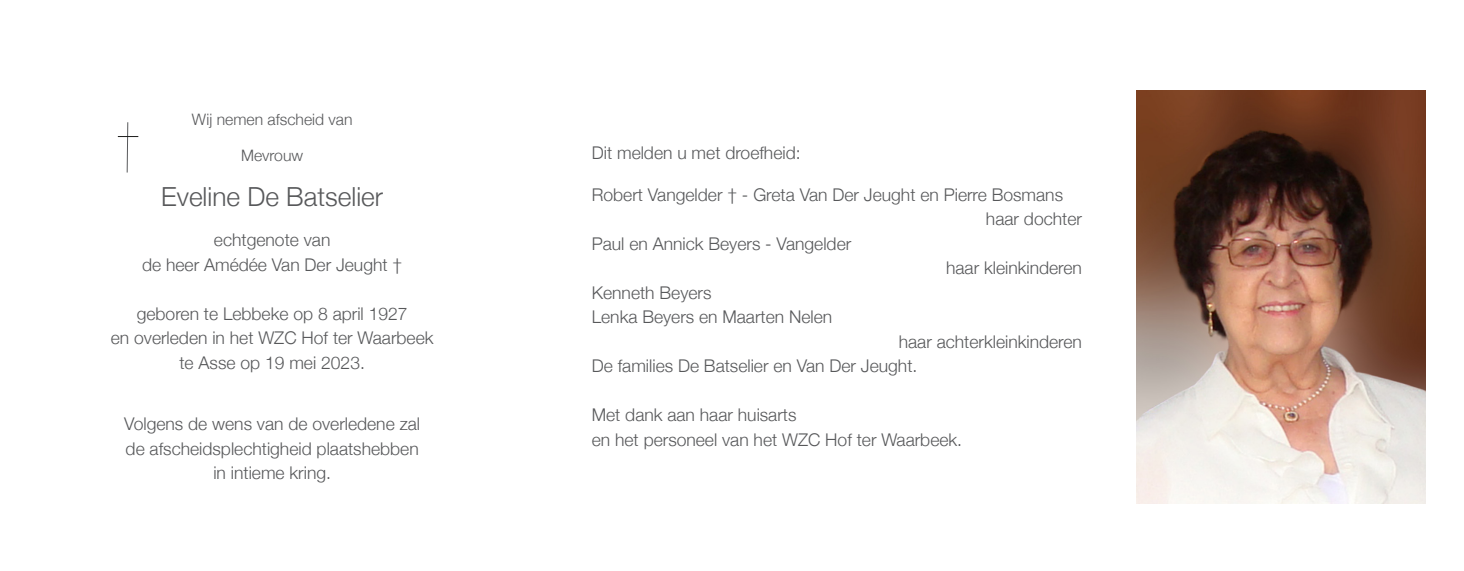
<style>
.page{position:relative;width:1464px;height:571px;background:#fff}
.page>*{position:absolute;margin:0;border:0;box-sizing:border-box;transform-origin:0 0}
.t1{font:300 26.25px "Helvetica Neue";color:#57585a}
.t2{font:300 17.5px "Helvetica Neue";color:#57585a}
.t3{font:300 15.75px "Helvetica Neue";color:#57585a}
</style>
<div class="page">
<svg style="left:118px;top:122px;width:20px;height:51px"></svg>
<img style="left:1136px;top:91px;width:289px;height:413px">
<p class="t3" style="left:192px;top:107px;width:162px">Wij nemen afscheid van</p>
<p class="t3" style="left:241px;top:142px;width:63px">Mevrouw</p>
<p class="t1" style="left:161px;top:175px;width:223px">Eveline De Batselier</p>
<p class="t2" style="left:214px;top:226px;width:118px">echtgenote van</p>
<p class="t2" style="left:142px;top:250px;width:262px">de heer Amédée Van Der Jeught †</p>
<p class="t2" style="left:137px;top:299px;width:272px">geboren te Lebbeke op 8 april 1927</p>
<p class="t2" style="left:111px;top:324px;width:324px">en overleden in het WZC Hof ter Waarbeek</p>
<p class="t2" style="left:179px;top:348px;width:187px">te Asse op 19 mei 2023.</p>
<p class="t2" style="left:124px;top:410px;width:297px">Volgens de wens van de overledene zal</p>
<p class="t2" style="left:126px;top:434px;width:295px">de afscheidsplechtigheid plaatshebben</p>
<p class="t2" style="left:213px;top:459px;width:119px">in intieme kring.</p>
<p class="t2" style="left:592px;top:138px;width:210px">Dit melden u met droefheid:</p>
<p class="t2" style="left:592px;top:180px;width:473px">Robert Vangelder † - Greta Van Der Jeught en Pierre Bosmans</p>
<p class="t2" style="left:986px;top:205px;width:97px">haar dochter</p>
<p class="t2" style="left:592px;top:229px;width:261px">Paul en Annick Beyers - Vangelder</p>
<p class="t2" style="left:946px;top:254px;width:137px">haar kleinkinderen</p>
<p class="t2" style="left:592px;top:278px;width:121px">Kenneth Beyers</p>
<p class="t2" style="left:592px;top:303px;width:242px">Lenka Beyers en Maarten Nelen</p>
<p class="t2" style="left:898px;top:327px;width:185px">haar achterkleinkinderen</p>
<p class="t2" style="left:592px;top:352px;width:327px">De families De Batselier en Van Der Jeught.</p>
<p class="t2" style="left:592px;top:401px;width:206px">Met dank aan haar huisarts</p>
<p class="t2" style="left:592px;top:425px;width:372px">en het personeel van het WZC Hof ter Waarbeek.</p>
</div>
